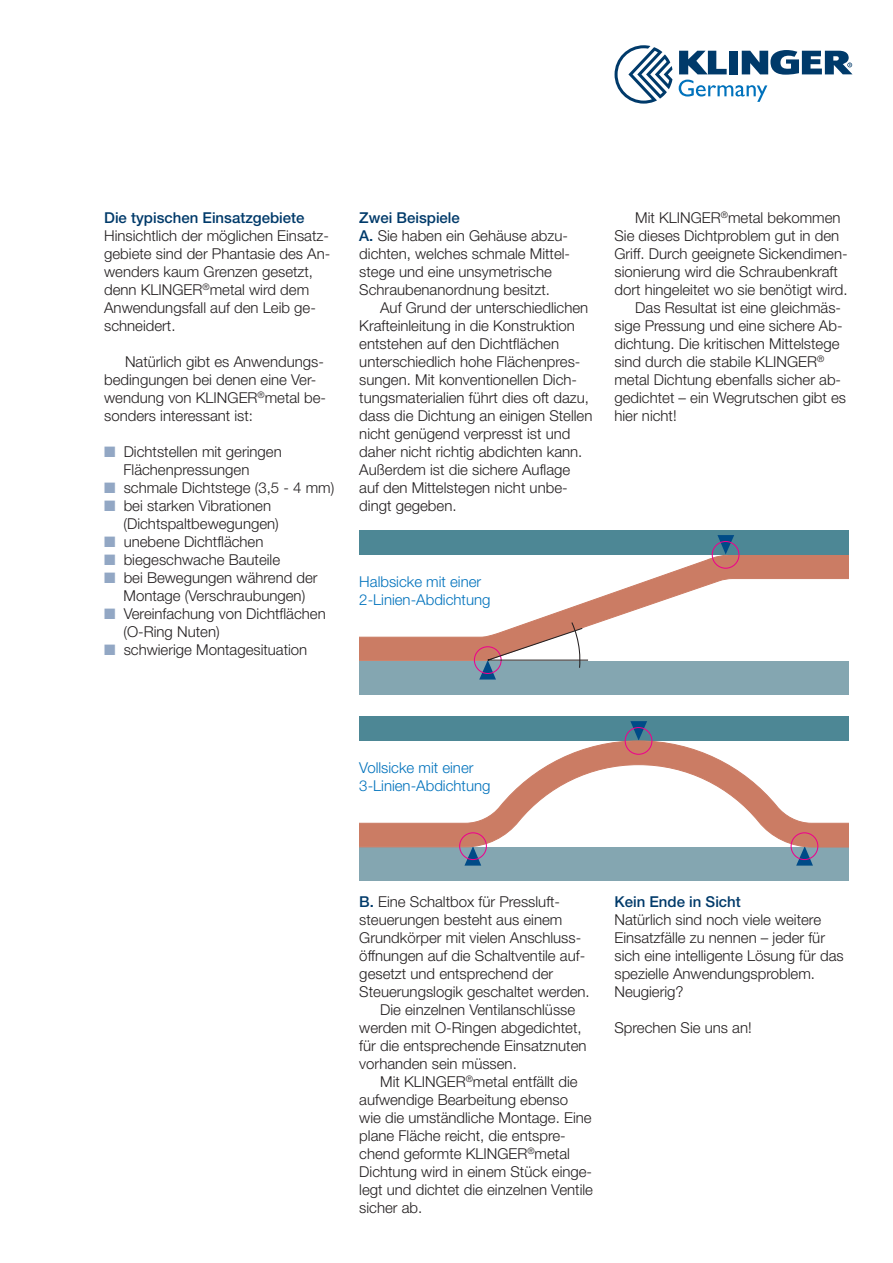
<style>
.page{position:relative;width:893px;height:1263px;background:#fff}
.page>*{position:absolute;margin:0;border:0;box-sizing:border-box;transform-origin:0 0}
.t1{font:300 15px/18px "Helvetica Neue LT Pro";color:#231f20}
.t2{font:300 15px/18px "Helvetica Neue LT Pro";color:#0072bc}
.t3{font:500 15px "Helvetica Neue LT Pro";color:#003a6a}
.s1{color:#92a7c4}
.s2{font-weight:500;color:#003a6a}
</style>
<div class="page">
<svg style="left:614px;top:45px;width:58px;height:59px"></svg>
<svg style="left:679px;top:50px;width:173px;height:52px"></svg>
<div style="left:359px;top:717px;width:489px;height:24px;background:#4d8795"></div>
<div style="left:359px;top:847px;width:489px;height:33px;background:#84a6b1"></div>
<svg style="left:464px;top:847px;width:17px;height:19px"></svg>
<svg style="left:630px;top:721px;width:17px;height:19px"></svg>
<svg style="left:796px;top:847px;width:17px;height:19px"></svg>
<svg style="left:359px;top:740px;width:489px;height:107px"></svg>
<div style="left:625px;top:727px;width:27px;height:28px;border:1px solid #ed028c;border-radius:50%"></div>
<div style="left:459px;top:832px;width:28px;height:28px;border:1px solid #ed028c;border-radius:50%"></div>
<div style="left:791px;top:832px;width:27px;height:28px;border:1px solid #ed028c;border-radius:50%"></div>
<svg style="left:359px;top:555px;width:489px;height:106px"></svg>
<div style="left:359px;top:531px;width:489px;height:24px;background:#4d8795"></div>
<div style="left:359px;top:661px;width:489px;height:33px;background:#84a6b1"></div>
<svg style="left:717px;top:535px;width:17px;height:19px"></svg>
<div style="left:712px;top:541px;width:27px;height:28px;border:1px solid #ed028c;border-radius:50%"></div>
<div style="left:474px;top:646px;width:28px;height:28px;border:1px solid #ed028c;border-radius:50%"></div>
<svg style="left:479px;top:621px;width:110px;height:58px"></svg>
<p class="t3" style="left:104px;top:213px;width:202px">Die typischen Einsatzgebiete</p>
<p class="t1" style="left:104px;top:228px;width:228px">Hinsichtlich der möglichen Einsatz&shy;gebiete sind der Phantasie des An&shy;wenders kaum Grenzen gesetzt, denn KLINGER<sup>®</sup>metal wird dem<br>Anwendungsfall auf den Leib ge&shy;schneidert.</p>
<p class="t1" style="left:104px;top:354px;width:223px;text-indent:21px">Natürlich gibt es Anwendungs&shy;bedingungen bei denen eine Ver&shy;wendung von KLINGER<sup>®</sup>metal be&shy;sonders interessant ist:</p>
<p class="t1" style="left:124px;top:444px;width:160px;text-indent:-19px"><span class="s1">■</span> Dichtstellen mit geringen<br>Flächenpressungen</p>
<p class="t1" style="left:104px;top:480px;width:232px"><span class="s1">■</span> schmale Dichtstege (3,5 - 4 mm)</p>
<p class="t1" style="left:124px;top:498px;width:157px;text-indent:-19px"><span class="s1">■</span> bei starken Vibrationen (Dichtspaltbewegungen)</p>
<p class="t1" style="left:104px;top:534px;width:161px"><span class="s1">■</span> unebene Dichtflächen</p>
<p class="t1" style="left:104px;top:552px;width:177px"><span class="s1">■</span> biegeschwache Bauteile</p>
<p class="t1" style="left:104px;top:570px;width:215px;text-align:center"><span class="s1">■</span> bei Bewegungen während der<br>Montage (Verschraubungen)</p>
<p class="t1" style="left:124px;top:606px;width:204px;text-indent:-19px"><span class="s1">■</span> Vereinfachung von Dichtflächen (O-Ring Nuten)</p>
<p class="t1" style="left:104px;top:642px;width:205px"><span class="s1">■</span> schwierige Montagesituation</p>
<p class="t1" style="left:359px;top:210px;width:212px"><span class="s2">Zwei Beispiele<br>A.</span> Sie haben ein Gehäuse abzu&shy;dichten, welches schmale Mittel&shy;stege und eine unsymetrische<br>Schraubenanordnung besitzt.</p>
<p class="t1" style="left:359px;top:300px;width:235px;text-indent:21px">Auf Grund der unterschiedlichen Krafteinleitung in die Konstruktion entstehen auf den Dichtflächen unterschiedlich hohe Flächenpres&shy;sungen. Mit konventionellen Dich&shy;tungsmaterialien führt dies oft dazu, dass die Dichtung an einigen Stellen nicht genügend verpresst ist und daher nicht richtig abdichten kann.<br>Außerdem ist die sichere Auflage auf den Mittelstegen nicht unbe&shy;dingt gegeben.</p>
<p class="t1" style="left:635px;top:210px;width:207px">Mit KLINGER<sup>®</sup>metal bekommen</p>
<p class="t1" style="left:614px;top:228px;width:226px">Sie dieses Dichtproblem gut in den</p>
<p class="t1" style="left:614px;top:246px;width:235px">Griff. Durch geeignete Sickendimen-</p>
<p class="t1" style="left:614px;top:264px;width:225px">sionierung wird die Schraubenkraft</p>
<p class="t1" style="left:614px;top:282px;width:235px">dort hingeleitet wo sie benötigt wird.</p>
<p class="t1" style="left:635px;top:300px;width:207px">Das Resultat ist eine gleichmäs-</p>
<p class="t1" style="left:614px;top:318px;width:230px">sige Pressung und eine sichere Ab-</p>
<p class="t1" style="left:614px;top:336px;width:227px">dichtung. Die kritischen Mittelstege</p>
<p class="t1" style="left:614px;top:354px;width:211px">sind durch die stabile KLINGER<sup>®</sup></p>
<p class="t1" style="left:614px;top:372px;width:228px">metal Dichtung ebenfalls sicher ab-</p>
<p class="t1" style="left:614px;top:390px;width:233px">gedichtet – ein Wegrutschen gibt es</p>
<p class="t1" style="left:614px;top:408px;width:64px">hier nicht!</p>
<p class="t2" style="left:359px;top:574px;width:133px">Halbsicke mit einer<br>2-Linien-Abdichtung</p>
<p class="t2" style="left:359px;top:760px;width:133px">Vollsicke mit einer<br>3-Linien-Abdichtung</p>
<p class="t1" style="left:359px;top:894px;width:202px"><span class="s2">B.</span> Eine Schaltbox für Pressluft-</p>
<p class="t1" style="left:359px;top:912px;width:205px">steuerungen besteht aus einem</p>
<p class="t1" style="left:359px;top:930px;width:223px">Grundkörper mit vielen Anschluss-</p>
<p class="t1" style="left:359px;top:948px;width:227px">öffnungen auf die Schaltventile auf-</p>
<p class="t1" style="left:359px;top:966px;width:195px">gesetzt und entsprechend der</p>
<p class="t1" style="left:359px;top:984px;width:232px">Steuerungslogik geschaltet werden.</p>
<p class="t1" style="left:380px;top:1002px;width:197px">Die einzelnen Ventilanschlüsse</p>
<p class="t1" style="left:359px;top:1020px;width:224px">werden mit O-Ringen abgedichtet,</p>
<p class="t1" style="left:359px;top:1038px;width:229px">für die entsprechende Einsatznuten</p>
<p class="t1" style="left:359px;top:1056px;width:159px">vorhanden sein müssen.</p>
<p class="t1" style="left:380px;top:1074px;width:199px">Mit KLINGER<sup>®</sup>metal entfällt die</p>
<p class="t1" style="left:359px;top:1092px;width:210px">aufwendige Bearbeitung ebenso</p>
<p class="t1" style="left:359px;top:1110px;width:234px">wie die umständliche Montage. Eine</p>
<p class="t1" style="left:359px;top:1128px;width:208px">plane Fläche reicht, die entspre-</p>
<p class="t1" style="left:359px;top:1146px;width:212px">chend geformte KLINGER<sup>®</sup>metal</p>
<p class="t1" style="left:359px;top:1164px;width:234px">Dichtung wird in einem Stück einge-</p>
<p class="t1" style="left:359px;top:1182px;width:235px">legt und dichtet die einzelnen Ventile</p>
<p class="t1" style="left:359px;top:1200px;width:65px">sicher ab.</p>
<p class="t3" style="left:614px;top:896px;width:128px">Kein Ende in Sicht</p>
<p class="t1" style="left:614px;top:912px;width:231px">Natürlich sind noch viele weitere<br>Einsatzfälle zu nennen – jeder für sich eine intelligente Lösung für das spezielle Anwendungsproblem.<br>Neugierig?</p>
<p class="t1" style="left:614px;top:1020px;width:139px">Sprechen Sie uns an!</p>
</div>
